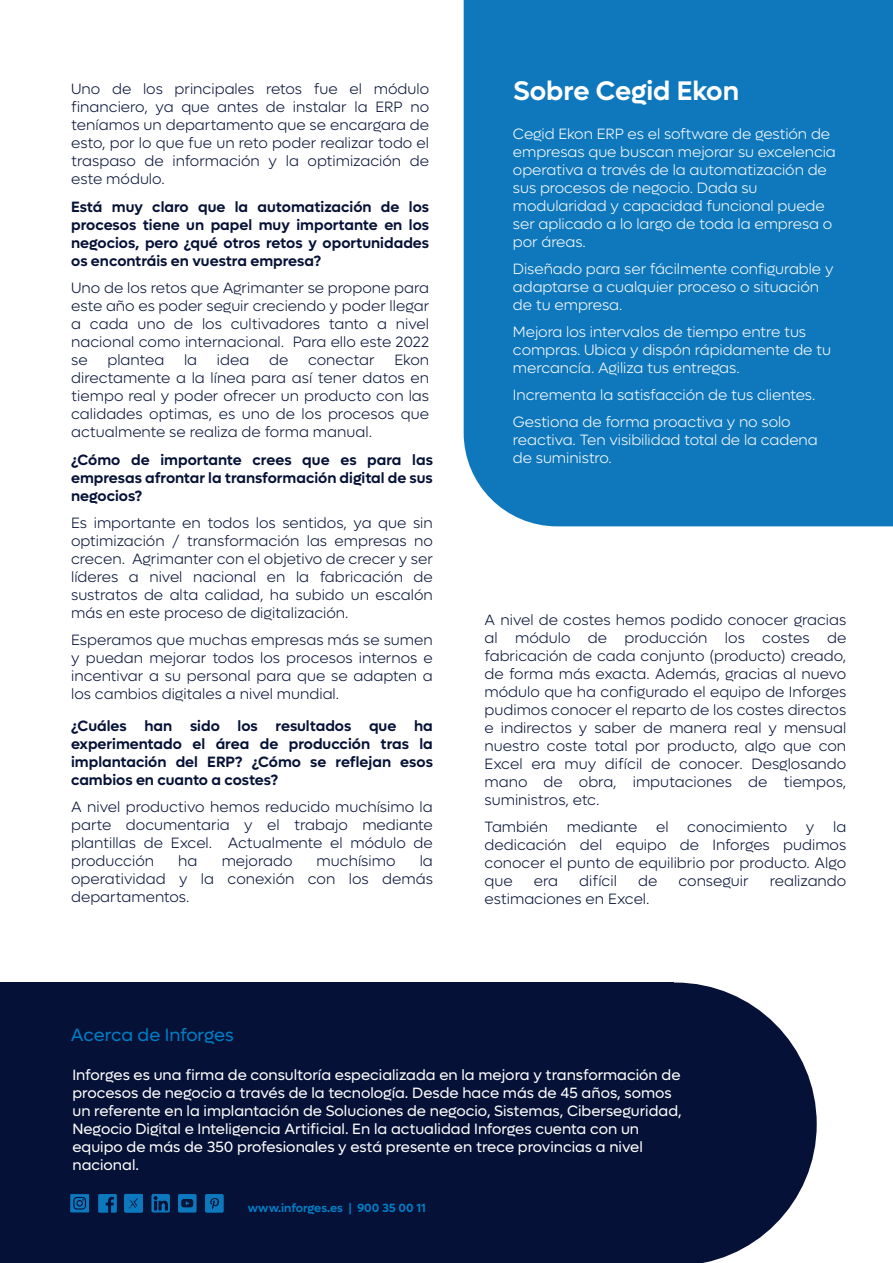
<style>
.page{position:relative;width:893px;height:1263px;background:#fff}
.page>*{position:absolute;margin:0;border:0;box-sizing:border-box;transform-origin:0 0}
.t1{font:600 27px "Lufga";color:#fff}
.t2{font:18px "Lufga";letter-spacing:-.005em;color:#007dc4}
.t3{font:300 15px/18px "Lufga";color:#051136;text-align:justify}
.t4{font:300 15px/18px "Lufga";letter-spacing:-.005em;color:#fff}
.t5{font:600 15px/18px "Lufga";color:#051136;text-align:justify}
.t6{font:15px/18px "Lufga";color:#fff}
.t7{font:600 12px "Lufga";color:#007dc4}
</style>
<div class="page">
<div style="left:0;top:982px;width:674px;height:281px;background:#051136"></div>
<svg style="left:674px;top:982px;width:143px;height:281px;fill:#051136"></svg>
<div style="left:464px;top:0;width:429px;height:526px;background:#0f78bd"></div>
<svg style="left:70px;top:1194px;width:19px;height:18px"></svg>
<svg style="left:98px;top:1194px;width:19px;height:19px"></svg>
<svg style="left:151px;top:1194px;width:19px;height:18px"></svg>
<div style="left:178px;top:1194px;width:19px;height:18px;background:#0c78be;border-radius:2px"></div>
<svg style="left:181px;top:1199px;width:12px;height:8px"></svg>
<div style="left:205px;top:1194px;width:19px;height:19px;background:#0c78be;border-radius:2px"></div>
<svg style="left:210px;top:1198px;width:9px;height:11px"></svg>
<svg style="left:124px;top:1194px;width:19px;height:18px"></svg>
<p class="t3" style="left:71px;top:80px;width:359px">Uno de los principales retos fue el módulo financiero, ya que antes de instalar la ERP no teníamos un departamento que se encargara de esto, por lo que fue un reto poder realizar todo el traspaso de información y la optimización de este módulo.</p>
<p class="t5" style="left:71px;top:197px;width:359px">Está muy claro que la automatización de los procesos tiene un papel muy importante en los negocios, pero ¿qué otros retos y oportunidades os encontráis en vuestra empresa?</p>
<p class="t3" style="left:71px;top:278px;width:359px">Uno de los retos que Agrimanter se propone para este año es poder seguir creciendo y poder llegar a cada uno de los cultivadores tanto a nivel nacional como internacional. Para ello este 2022 se</p>
<p class="t3" style="left:71px;top:350px;width:359px;text-indent:323px">Ekon directamente a la línea para así tener datos en tiempo real y poder ofrecer un producto con las calidades optimas, es uno de los procesos que actualmente se realiza de forma manual.</p>
<p class="t3" style="left:107px;top:350px;width:58px">plantea</p>
<p class="t3" style="left:184px;top:350px;width:15px">la</p>
<p class="t3" style="left:217px;top:350px;width:34px">idea</p>
<p class="t3" style="left:269px;top:350px;width:21px">de</p>
<p class="t3" style="left:308px;top:350px;width:68px">conectar</p>
<h1 class="t1" style="left:513px;top:74px;width:227px">Sobre Cegid Ekon</h1>
<p class="t4" style="left:513px;top:125px;width:324px">Cegid Ekon ERP es el software de gestión de empresas que buscan mejorar su excelencia operativa a través de la automatización de sus procesos de negocio. Dada su modularidad y capacidad funcional puede ser aplicado a lo largo de toda la empresa o por áreas.</p>
<p class="t4" style="left:513px;top:260px;width:322px">Diseñado para ser fácilmente configurable y adaptarse a cualquier proceso o situación de tu empresa.</p>
<p class="t4" style="left:513px;top:323px;width:320px">Mejora los intervalos de tiempo entre tus compras. Ubica y dispón rápidamente de tu mercancía. Agiliza tus entregas.</p>
<p class="t4" style="left:513px;top:381px;width:304px;line-height:27px">Incrementa la satisfacción de tus clientes.<br>Gestiona de forma proactiva y no solo</p>
<p class="t4" style="left:513px;top:431px;width:306px">reactiva. Ten visibilidad total de la cadena</p>
<p class="t5" style="left:71px;top:451px;width:363px">¿Cómo de importante crees que es para las</p>
<p class="t4" style="left:513px;top:449px;width:100px">de suministro.</p>
<p class="t5" style="left:71px;top:469px;width:363px">empresas afrontar la transformación digital de sus negocios?</p>
<p class="t3" style="left:71px;top:514px;width:363px">Es importante en todos los sentidos, ya que sin optimización / transformación las empresas no crecen. Agrimanter con el objetivo de crecer y ser líderes a nivel nacional en la fabricación de sustratos de alta calidad, ha subido un escalón más en este proceso de digitalización.</p>
<p class="t3" style="left:71px;top:631px;width:363px">Esperamos que muchas empresas más se sumen y puedan mejorar todos los procesos internos e incentivar a su personal para que se adapten a los cambios digitales a nivel mundial.</p>
<p class="t5" style="left:71px;top:717px;width:363px">¿Cuáles han sido los resultados que ha experimentado el área de producción tras la implantación del ERP? ¿Cómo se reflejan esos cambios en cuanto a costes?</p>
<p class="t3" style="left:71px;top:798px;width:363px">A nivel productivo hemos reducido muchísimo la parte documentaria y el trabajo mediante plantillas de Excel. Actualmente el módulo de producción</p>
<p class="t3" style="left:485px;top:611px;width:363px">A nivel de costes hemos podido conocer gracias al módulo de producción los costes de fabricación de cada conjunto (producto) creado, de forma más exacta. Además, gracias al nuevo módulo que ha configurado el equipo de Inforges pudimos conocer el reparto de los costes directos e indirectos y saber de manera real y mensual nuestro coste total por producto, algo que con Excel era muy difícil de conocer. Desglosando mano de obra, imputaciones de tiempos, suministros, etc.</p>
<p class="t3" style="left:485px;top:818px;width:363px">También mediante el conocimiento y la dedicación del equipo de Inforges pudimos conocer el punto de equilibrio por producto. Algo que</p>
<p class="t3" style="left:71px;top:852px;width:363px;text-indent:349px">la operatividad y la conexión con los demás departamentos.</p>
<p class="t3" style="left:178px;top:852px;width:21px">ha</p>
<p class="t3" style="left:222px;top:852px;width:72px">mejorado</p>
<p class="t3" style="left:317px;top:852px;width:80px">muchísimo</p>
<p class="t3" style="left:534px;top:872px;width:26px">era</p>
<p class="t3" style="left:579px;top:872px;width:39px">difícil</p>
<p class="t3" style="left:638px;top:872px;width:21px">de</p>
<p class="t3" style="left:678px;top:872px;width:72px">conseguir</p>
<p class="t3" style="left:770px;top:872px;width:78px">realizando</p>
<p class="t3" style="left:485px;top:890px;width:166px">estimaciones en Excel.</p>
<p class="t2" style="left:71px;top:1025px;width:164px">Acerca de Inforges</p>
<p class="t6" style="left:72px;top:1066px;width:611px">Inforges es una firma de consultoría especializada en la mejora y transformación de procesos de negocio a través de la tecnología. Desde hace más de 45 años, somos un referente en la implantación de Soluciones de negocio, Sistemas, Ciberseguridad, Negocio Digital e Inteligencia Artificial. En la actualidad Inforges cuenta con un equipo de más de 350 profesionales y está presente en trece provincias a nivel nacional.</p>
<p class="t7" style="left:248px;top:1200px;width:180px">www.inforges.es | 900 35 00 11</p>
</div>
